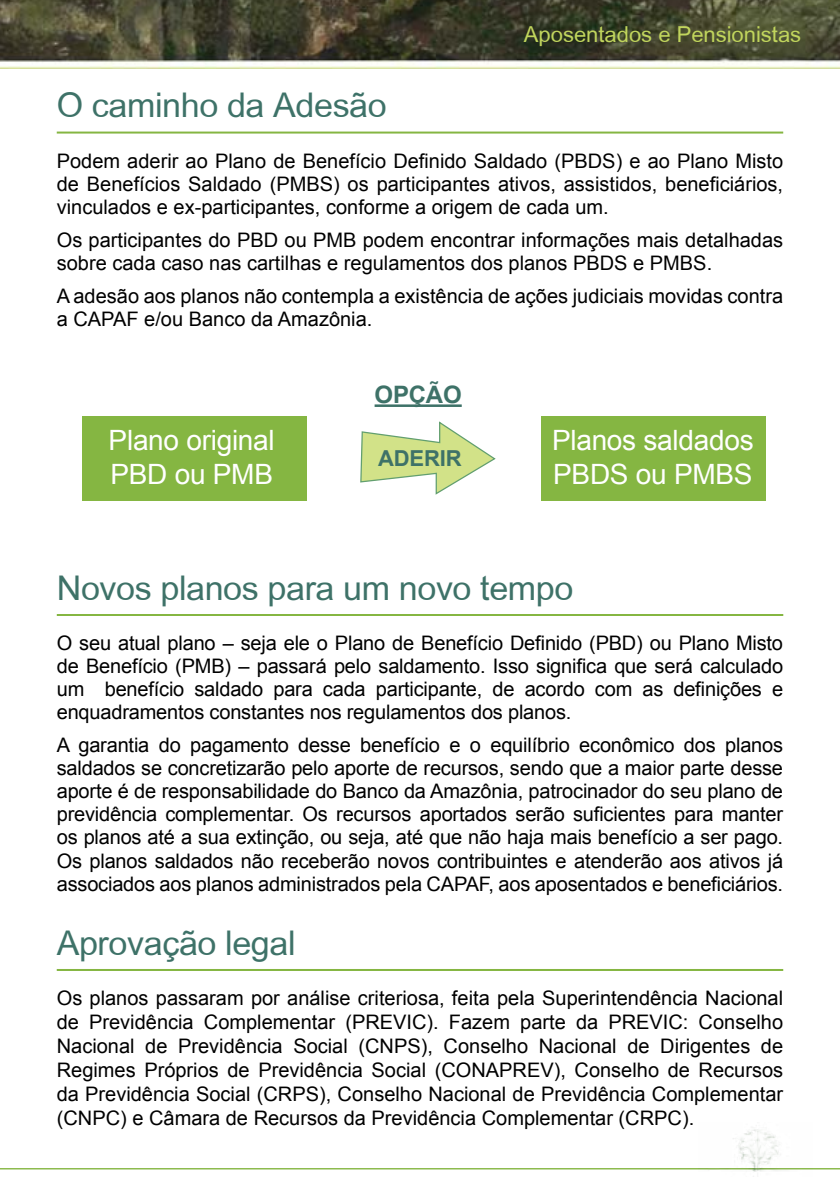
<style>
.page{position:relative;width:840px;height:1191px;background:#fff}
.page>*{position:absolute;margin:0;border:0;box-sizing:border-box;transform-origin:0 0}
.t1{font:34px "Dixon";letter-spacing:-.01em;color:#3e7268}
.t2{font:28px/34px "Arial";letter-spacing:-.01em;color:#fff}
.t3{font:700 24px "Arial";letter-spacing:-.01em;color:#3e7268}
.t4{font:22px "Dixon";color:#c1d55d}
.t5{font:700 22px "Arial";letter-spacing:-.01em;color:#3e7268}
.t6{font:20px/23px "Arial";color:#000;text-align:justify}
</style>
<div class="page">
<hr style="left:0;top:1168px;width:839px;height:1px;background:#85b642">
<img style="left:698px;top:1129px;width:114px;height:43px">
<img style="left:0;top:0;width:839px;height:69px">
<svg style="left:360px;top:421px;width:136px;height:74px"></svg>
<hr style="left:57px;top:969px;width:725px;height:2px;background:#85b642">
<hr style="left:57px;top:132px;width:725px;height:2px;background:#85b642">
<hr style="left:57px;top:614px;width:725px;height:2px;background:#85b642">
<div style="left:83px;top:416px;width:224px;height:84px;background:#85b642"></div>
<hr style="left:374px;top:404px;width:87px;height:3px;background:#3e7268">
<div style="left:540px;top:416px;width:224px;height:84px;background:#85b642"></div>
<p class="t4" style="left:523px;top:22px;width:279px">Aposentados e Pensionistas</p>
<h1 class="t1" style="left:57px;top:86px;width:331px">O caminho da Adesão</h1>
<p class="t6" style="left:57px;top:150px;width:727px">Podem aderir ao Plano de Benefício Definido Saldado (PBDS) e ao Plano Misto de Benefícios Saldado (PMBS) os participantes ativos, assistidos, beneficiários, vinculados e ex-participantes, conforme a origem de cada um.</p>
<p class="t6" style="left:57px;top:229px;width:727px">Os participantes do PBD ou PMB podem encontrar informações mais detalhadas sobre cada caso nas cartilhas e regulamentos dos planos PBDS e PMBS.</p>
<p class="t6" style="left:57px;top:285px;width:727px">A adesão aos planos não contempla a existência de ações judiciais movidas contra a CAPAF e/ou Banco da Amazônia.</p>
<p class="t3" style="left:374px;top:379px;width:89px">OPÇÃO</p>
<h2 class="t2" style="left:109px;top:424px;width:167px">Plano original<br>PBD ou PMB</h2>
<h2 class="t2" style="left:551px;top:424px;width:203px">Planos saldados<br>PBDS ou PMBS</h2>
<p class="t5" style="left:378px;top:443px;width:85px">ADERIR</p>
<h1 class="t1" style="left:57px;top:568px;width:517px">Novos planos para um novo tempo</h1>
<p class="t6" style="left:57px;top:632px;width:727px">O seu atual plano – seja ele o Plano de Benefício Definido (PBD) ou Plano Misto de Benefício (PMB) – passará pelo saldamento. Isso significa que será calculado um benefício saldado para cada participante, de acordo com as definições e enquadramentos constantes nos regulamentos dos planos.</p>
<p class="t6" style="left:57px;top:734px;width:727px">A garantia do pagamento desse benefício e o equilíbrio econômico dos planos saldados se concretizarão pelo aporte de recursos, sendo que a maior parte desse aporte é de responsabilidade do Banco da Amazônia, patrocinador do seu plano de previdência complementar. Os recursos aportados serão suficientes para manter os planos até a sua extinção, ou seja, até que não haja mais benefício a ser pago.<br>Os planos saldados não receberão novos contribuintes e atenderão aos ativos já associados aos planos administrados pela CAPAF, aos aposentados e beneficiários.</p>
<h1 class="t1" style="left:57px;top:923px;width:240px">Aprovação legal</h1>
<p class="t6" style="left:57px;top:986px;width:727px;line-height:24px">Os planos passaram por análise criteriosa, feita pela Superintendência Nacional de Previdência Complementar (PREVIC). Fazem parte da PREVIC: Conselho Nacional de Previdência Social (CNPS), Conselho Nacional de Dirigentes de Regimes Próprios de Previdência Social (CONAPREV), Conselho de Recursos da Previdência Social (CRPS), Conselho Nacional de Previdência Complementar (CNPC) e Câmara de Recursos da Previdência Complementar (CRPC).</p>
</div>
